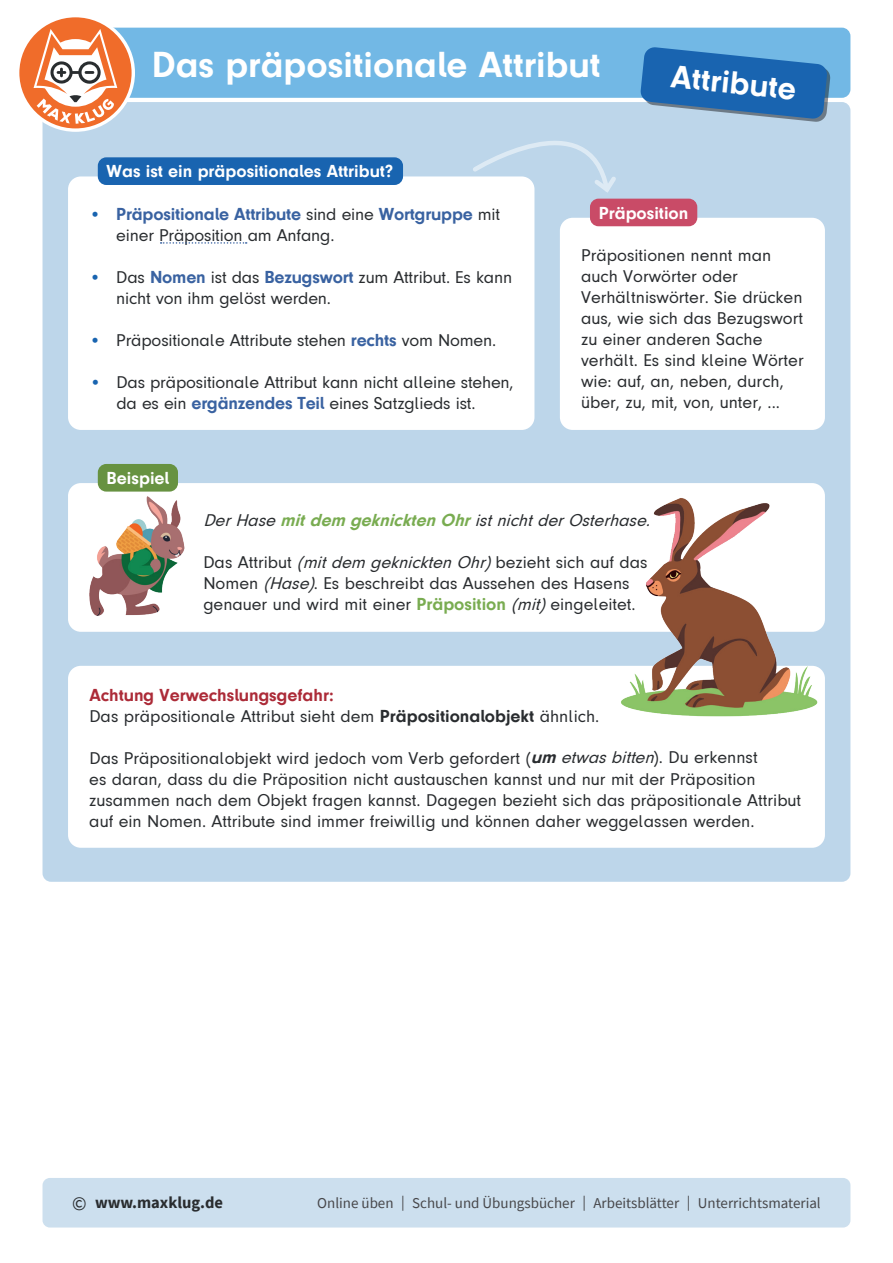
<style>
.page{position:relative;width:893px;height:1263px;background:#fff}
.page>*{position:absolute;margin:0;border:0;box-sizing:border-box;transform-origin:0 0}
.t1{font:700 37.5px "Mk Druckschrift N";color:#fff}
.t2{font:700 33px "Mk Druckschrift N";color:#fff}
.t3{font:18px/21px "Mk Druckschrift N";color:#292c2f}
.t4{font:700 18px "Mk Druckschrift N";color:#fff}
.t5{font:italic 18px "Mk Druckschrift N";color:#292c2f}
.t6{font:700 16.5px "Source Sans Pro";color:#292c2f}
.t7{font:15px "Source Sans Pro";color:#47474a}
.s1{color:#1964b0}
.s2{font-weight:700;color:#3962a1}
.s3{font-weight:700;color:#79ac51}
.s4{font-style:italic}
.s5{font-weight:700;color:#ac2b38}
.s6{font-weight:700}
.s7{font-weight:700;font-style:italic}
.s8{font-weight:400;font-size:19.5px}
</style>
<div class="page">
<div style="left:43px;top:102px;width:807px;height:780px;background:#bdd6ea;border-radius:9px"></div>
<div style="left:75px;top:28px;width:775px;height:70px;background:#72b8e5;border-radius:9px"></div>
<svg style="left:640px;top:47px;width:191px;height:75px"></svg>
<div style="left:43px;top:1178px;width:807px;height:49px;background:#ccdfee;border-radius:7px"></div>
<svg style="left:19px;top:17px;width:116px;height:115px"></svg>
<div style="left:68px;top:483px;width:757px;height:149px;background:#fff;border-radius:13px"></div>
<div style="left:68px;top:666px;width:757px;height:182px;background:#fff;border-radius:13px"></div>
<div style="left:68px;top:176px;width:466px;height:254px;background:#fff;border-radius:13px"></div>
<div style="left:98px;top:157px;width:305px;height:28px;background:#1964b0;border-radius:9px"></div>
<div style="left:98px;top:464px;width:80px;height:28px;background:#679241;border-radius:9px"></div>
<div style="left:560px;top:218px;width:265px;height:212px;background:#fff;border-radius:13px"></div>
<div style="left:590px;top:199px;width:107px;height:27px;background:#c94b67;border-radius:9px"></div>
<svg style="left:161px;top:242px;width:86px;height:2px"></svg>
<svg style="left:471px;top:141px;width:145px;height:54px"></svg>
<img style="left:595px;top:487px;width:230px;height:230px">
<img style="left:68px;top:485px;width:117px;height:143px">
<h1 class="t1" style="left:152px;top:43px;width:450px">Das präpositionale Attribut</h1>
<p class="t4" style="left:107px;top:161px;width:288px">Was ist ein präpositionales Attribut?</p>
<h2 class="t2" style="left:673px;top:57px;width:127px;rotate:6deg">Attribute</h2>
<p class="t3" style="left:116px;top:204px;width:385px;text-indent:-27px"><span class="s1">•</span> <span class="s2">Präpositionale Attribute</span> sind eine <span class="s2">Wortgruppe</span> mit einer Präposition am Anfang.</p>
<p class="t3" style="left:116px;top:267px;width:397px;text-indent:-27px"><span class="s1">•</span> Das <span class="s2">Nomen</span> ist das <span class="s2">Bezugswort</span> zum Attribut. Es kann nicht von ihm gelöst werden.</p>
<p class="t3" style="left:89px;top:330px;width:408px"><span class="s1">•</span> Präpositionale Attribute stehen <span class="s2">rechts</span> vom Nomen.</p>
<p class="t3" style="left:116px;top:372px;width:399px;text-indent:-27px"><span class="s1">•</span> Das präpositionale Attribut kann nicht alleine stehen, da es ein <span class="s2">ergänzendes Teil</span> eines Satzglieds ist.</p>
<p class="t4" style="left:107px;top:468px;width:64px">Beispiel</p>
<p class="t4" style="left:599px;top:203px;width:91px">Präposition</p>
<p class="t3" style="left:581px;top:245px;width:224px">Präpositionen nennt man auch Vorwörter oder<br>Verhältniswörter. Sie drücken aus, wie sich das Bezugswort zu einer anderen Sache verhält. Es sind kleine Wörter wie: auf, an, neben, durch, über, zu, mit, von, unter, ...</p>
<p class="t5" style="left:203px;top:511px;width:453px">Der Hase<span class="s3">mit dem geknickten Ohr</span>ist nicht der Osterhase.</p>
<p class="t3" style="left:203px;top:552px;width:446px">Das Attribut <span class="s4">(mitdem geknicktenOhr)</span>bezieht sich auf das<br>Nomen <span class="s4">(Hase)</span>. Es beschreibt das Aussehen des Hasens genauer und wird mit einer <span class="s3">Präposition</span> <span class="s4">(mit)</span>eingeleitet.</p>
<p class="t3" style="left:89px;top:684px;width:511px"><span class="s5">Achtung Verwechslungsgefahr:<br></span>Das präpositionale Attribut sieht dem <span class="s6">Präpositionalobjekt</span> ähnlich.</p>
<p class="t3" style="left:89px;top:747px;width:713px">Das Präpositionalobjekt wird jedoch vom Verb gefordert (<span class="s7">um</span> <span class="s4">etwasbitten</span>). Du erkennst<br>es daran, dass du die Präposition nicht austauschen kannst und nur mit der Präposition zusammen nach dem Objekt fragen kannst. Dagegen bezieht sich das präpositionale Attribut auf ein Nomen. Attribute sind immer freiwillig und können daher weggelassen werden.</p>
<p class="t6" style="left:72px;top:1191px;width:152px"><span class="s8">©</span> www.maxklug.de</p>
<p class="t7" style="left:317px;top:1194px;width:505px">Online üben | Schul- und Übungsbücher | Arbeitsblätter | Unterrichtsmaterial</p>
</div>
